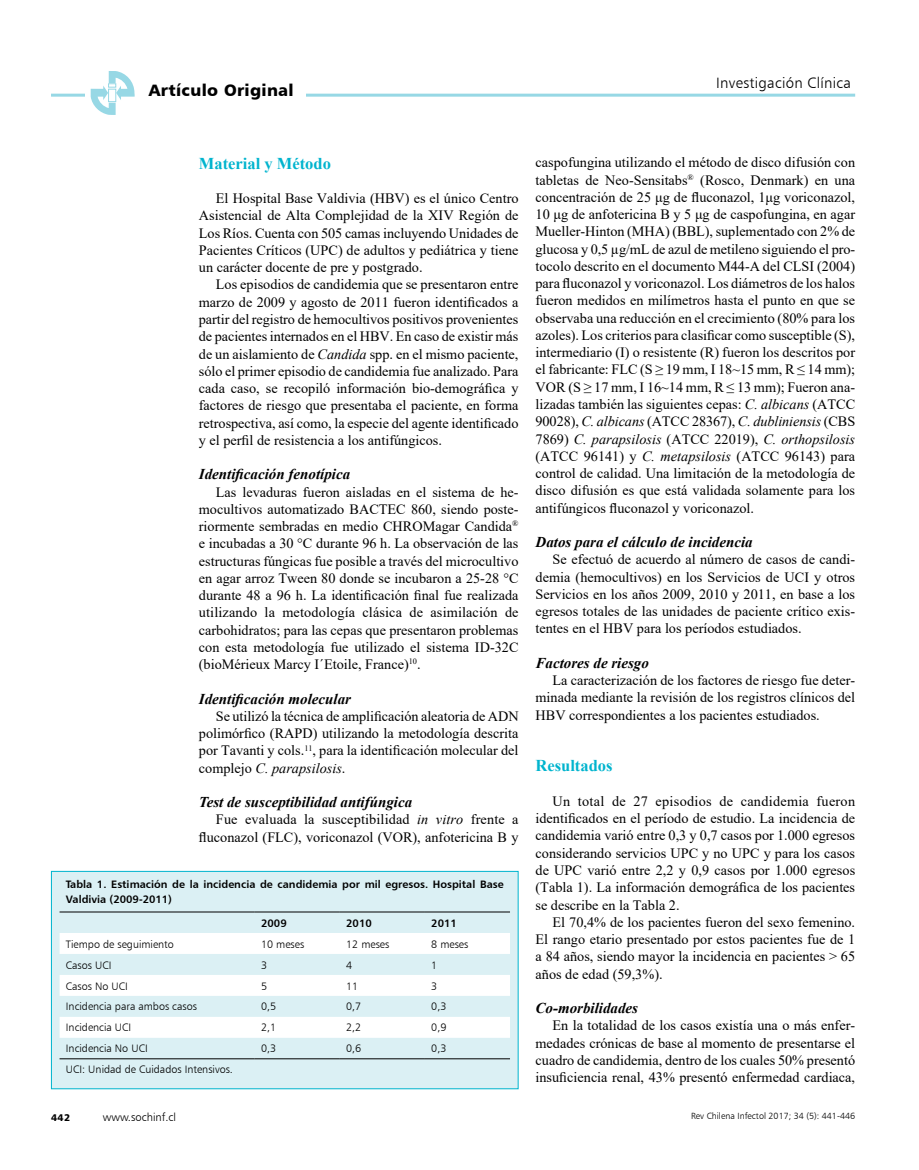
<style>
.page{position:relative;width:919px;height:1170px;background:#fff}
.page>*{position:absolute;margin:0;border:0;box-sizing:border-box;transform-origin:0 0}
.t1{font:700 16.5px "Times New Roman";color:#00b4ce}
.t2{font:16.5px "Humanist 777 BT Black B";letter-spacing:.02em;color:#000}
.t3{font:italic 700 15px "Times New Roman";color:#000}
.t4{font:15px "Humanist 777 BT Light B";letter-spacing:.02em;color:#000}
.t5{font:14.25px/17.2px "Times New Roman";color:#000;text-align:justify}
.t6{font:11.25px "Humanist 777 BT Light B";color:#000}
.t7{font:10.8px "Humanist 777 BT Light B";color:#000}
.t8{font:10.8px/15px "Humanist 777 BT Bold B";color:#000}
.t9{font:9.75px "Humanist 777 BT Black B";color:#000}
.t10{font:9px "Humanist 777 BT Light B";color:#000}
.s1{font-style:italic}
</style>
<div class="page">
<hr style="left:51px;top:94px;width:804px;height:3px;background:#97d8e5">
<div style="left:85px;top:90px;width:55px;height:10px;background:#fff"></div>
<svg style="left:91px;top:71px;width:44px;height:44px"></svg>
<div style="left:137px;top:79px;width:169px;height:30px;background:#fff"></div>
<div style="left:51px;top:871px;width:467px;height:217px;background:#dbf0f4"></div>
<svg style="left:60px;top:933px;width:450px;height:104px;fill:#fff"></svg>
<hr style="left:60px;top:911px;width:195px;height:1px;background:#000">
<hr style="left:255px;top:911px;width:85px;height:1px;background:#000">
<hr style="left:340px;top:911px;width:85px;height:1px;background:#000">
<hr style="left:425px;top:911px;width:85px;height:1px;background:#000">
<hr style="left:60px;top:1058px;width:195px;height:1px;background:#000">
<hr style="left:255px;top:1058px;width:85px;height:1px;background:#000">
<hr style="left:340px;top:1058px;width:85px;height:1px;background:#000">
<hr style="left:425px;top:1058px;width:85px;height:1px;background:#000">
<div style="left:51px;top:871px;width:467px;height:218px;border:1px solid #00b4ce"></div>
<p class="t2" style="left:149px;top:80px;width:146px">Artículo Original</p>
<p class="t4" style="left:716px;top:73px;width:136px">Investigación Clínica</p>
<p class="t1" style="left:199px;top:151px;width:133px">Material y Método</p>
<p class="t5" style="left:199px;top:189px;width:321px;text-indent:17px">El Hospital Base Valdivia (HBV) es el único Centro Asistencial de Alta Complejidad de la XIV Región de Los Ríos. Cuenta con 505 camas incluyendo Unidades de Pacientes Críticos (UPC) de adultos y pediátrica y tiene un carácter docente de pre y postgrado.</p>
<p class="t5" style="left:199px;top:275px;width:321px;text-indent:17px">Los episodios de candidemia que se presentaron entre marzo de 2009 y agosto de 2011 fueron identificados a partir del registro de hemocultivos positivos provenientes de pacientes internados en el HBV. En caso de existir más de un aislamiento de <span class="s1">Candida</span> spp. en el mismo paciente, sólo el primer episodio de candidemia fue analizado. Para cada caso, se recopiló información bio-demográfica y factores de riesgo que presentaba el paciente, en forma retrospectiva, así como, la especie del agente identificado y el perfil de resistencia a los antifúngicos.</p>
<p class="t3" style="left:199px;top:464px;width:153px">Identificación fenotípica</p>
<p class="t5" style="left:199px;top:482px;width:321px;text-indent:17px">Las levaduras fueron aisladas en el sistema de he&shy;mocultivos automatizado BACTEC 860, siendo poste&shy;riormente sembradas en medio CHROMagar Candida<sup>® </sup>e incubadas a 30 °C durante 96 h. La observación de las estructuras fúngicas fue posible a través del microcultivo en agar arroz Tween 80 donde se incubaron a 25-28 °C durante 48 a 96 h. La identificación final fue realizada utilizando la metodología clásica de asimilación de carbohidratos; para las cepas que presentaron problemas con esta metodología fue utilizado el sistema ID-32C (bioMérieux Marcy I´Etoile, France)<sup>10</sup>.</p>
<p class="t3" style="left:199px;top:688px;width:154px">Identificación molecular</p>
<p class="t5" style="left:199px;top:707px;width:321px;text-indent:17px">Se utilizó la técnica de amplificación aleatoria de ADN polimórfico (RAPD) utilizando la metodología descrita por Tavanti y cols.<sup>11</sup>, para la identificación molecular del complejo <span class="s1">C. parapsilosis</span>.</p>
<p class="t3" style="left:199px;top:791px;width:215px">Test de susceptibilidad antifúngica</p>
<p class="t5" style="left:199px;top:810px;width:321px;text-align:right">Fue evaluada la susceptibilidad <span class="s1">in vitro</span> frente a fluconazol (FLC), voriconazol (VOR), anfotericina B y</p>
<p class="t8" style="left:66px;top:876px;width:439px">Tabla 1. Estimación de la incidencia de candidemia por mil egresos. Hospital Base<br>Valdivia (2009-2011)</p>
<p class="t8" style="left:261px;top:915px;width:27px">2009</p>
<p class="t8" style="left:346px;top:915px;width:27px">2010</p>
<p class="t8" style="left:431px;top:915px;width:27px">2011</p>
<p class="t7" style="left:66px;top:937px;width:109px">Tiempo de seguimiento</p>
<p class="t7" style="left:261px;top:937px;width:45px">10 meses</p>
<p class="t7" style="left:346px;top:937px;width:45px">12 meses</p>
<p class="t7" style="left:431px;top:937px;width:39px">8 meses</p>
<p class="t7" style="left:66px;top:958px;width:47px">Casos UCI</p>
<p class="t7" style="left:261px;top:958px;width:8px">3</p>
<p class="t7" style="left:346px;top:958px;width:8px">4</p>
<p class="t7" style="left:431px;top:958px;width:8px">1</p>
<p class="t7" style="left:66px;top:979px;width:63px">Casos No UCI</p>
<p class="t7" style="left:261px;top:979px;width:8px">5</p>
<p class="t7" style="left:346px;top:979px;width:14px">11</p>
<p class="t7" style="left:431px;top:979px;width:8px">3</p>
<p class="t7" style="left:66px;top:1000px;width:132px">Incidencia para ambos casos</p>
<p class="t7" style="left:261px;top:1000px;width:17px">0,5</p>
<p class="t7" style="left:346px;top:1000px;width:17px">0,7</p>
<p class="t7" style="left:431px;top:1000px;width:17px">0,3</p>
<p class="t7" style="left:66px;top:1020px;width:67px">Incidencia UCI</p>
<p class="t7" style="left:261px;top:1020px;width:17px">2,1</p>
<p class="t7" style="left:346px;top:1020px;width:17px">2,2</p>
<p class="t7" style="left:431px;top:1020px;width:17px">0,9</p>
<p class="t7" style="left:66px;top:1041px;width:83px">Incidencia No UCI</p>
<p class="t7" style="left:261px;top:1041px;width:17px">0,3</p>
<p class="t7" style="left:346px;top:1041px;width:17px">0,6</p>
<p class="t7" style="left:431px;top:1041px;width:17px">0,3</p>
<p class="t7" style="left:66px;top:1062px;width:168px">UCI: Unidad de Cuidados Intensivos.</p>
<p class="t9" style="left:51px;top:1111px;width:20px">442</p>
<p class="t6" style="left:103px;top:1110px;width:75px">www.sochinf.cl</p>
<p class="t5" style="left:535px;top:153px;width:321px">caspofungina utilizando el método de disco difusión con tabletas de Neo-Sensitabs<sup>®</sup> (Rosco, Denmark) en una concentración de 25 μg de fluconazol, 1μg voriconazol, 10 μg de anfotericina B y 5 μg de caspofungina, en agar Mueller-Hinton (MHA) (BBL), suplementado con 2% de glucosa y 0,5 µg/mL de azul de metileno siguiendo el pro&shy;tocolo descrito en el documento M44-A del CLSI (2004) para fluconazol y voriconazol. Los diámetros de los halos fueron medidos en milímetros hasta el punto en que se observaba una reducción en el crecimiento (80% para los azoles). Los criterios para clasificar como susceptible (S), intermediario (I) o resistente (R) fueron los descritos por el fabricante: FLC (S ≥ 19 mm, I 18~15 mm, R ≤ 14 mm); VOR (S ≥ 17 mm, I 16~14 mm, R ≤ 13 mm); Fueron ana&shy;lizadas también las siguientes cepas: <span class="s1">C. albicans</span> (ATCC 90028), <span class="s1">C. albicans</span> (ATCC 28367), <span class="s1">C. dubliniensis</span> (CBS 7869) <span class="s1">C. parapsilosis</span> (ATCC 22019), <span class="s1">C. orthopsilosis </span>(ATCC 96141) y <span class="s1">C. metapsilosis</span> (ATCC 96143) para control de calidad. Una limitación de la metodología de disco difusión es que está validada solamente para los antifúngicos fluconazol y voriconazol.</p>
<p class="t3" style="left:535px;top:531px;width:219px">Datos para el cálculo de incidencia</p>
<p class="t5" style="left:535px;top:550px;width:321px;text-indent:17px">Se efectuó de acuerdo al número de casos de candi&shy;demia (hemocultivos) en los Servicios de UCI y otros Servicios en los años 2009, 2010 y 2011, en base a los egresos totales de las unidades de paciente crítico exis&shy;tentes en el HBV para los períodos estudiados.</p>
<p class="t3" style="left:535px;top:652px;width:115px">Factores de riesgo</p>
<p class="t5" style="left:535px;top:671px;width:321px;text-indent:17px">La caracterización de los factores de riesgo fue deter&shy;minada mediante la revisión de los registros clínicos del HBV correspondientes a los pacientes estudiados.</p>
<p class="t1" style="left:535px;top:754px;width:79px">Resultados</p>
<p class="t5" style="left:535px;top:792px;width:321px;text-indent:17px">Un total de 27 episodios de candidemia fueron identificados en el período de estudio. La incidencia de candidemia varió entre 0,3 y 0,7 casos por 1.000 egresos considerando servicios UPC y no UPC y para los casos de UPC varió entre 2,2 y 0,9 casos por 1.000 egresos (Tabla 1). La información demográfica de los pacientes se describe en la Tabla 2.</p>
<p class="t5" style="left:535px;top:912px;width:321px;text-indent:17px">El 70,4% de los pacientes fueron del sexo femenino.<br>El rango etario presentado por estos pacientes fue de 1 a 84 años, siendo mayor la incidencia en pacientes &gt; 65 años de edad (59,3%).</p>
<p class="t3" style="left:535px;top:997px;width:104px">Co-morbilidades</p>
<p class="t5" style="left:535px;top:1016px;width:321px;text-indent:17px">En la totalidad de los casos existía una o más enfer&shy;medades crónicas de base al momento de presentarse el cuadro de candidemia, dentro de los cuales 50% presentó insuficiencia renal, 43% presentó enfermedad cardiaca,</p>
<p class="t10" style="left:691px;top:1110px;width:166px">Rev Chilena Infectol 2017; 34 (5): 441-446</p>
</div>
